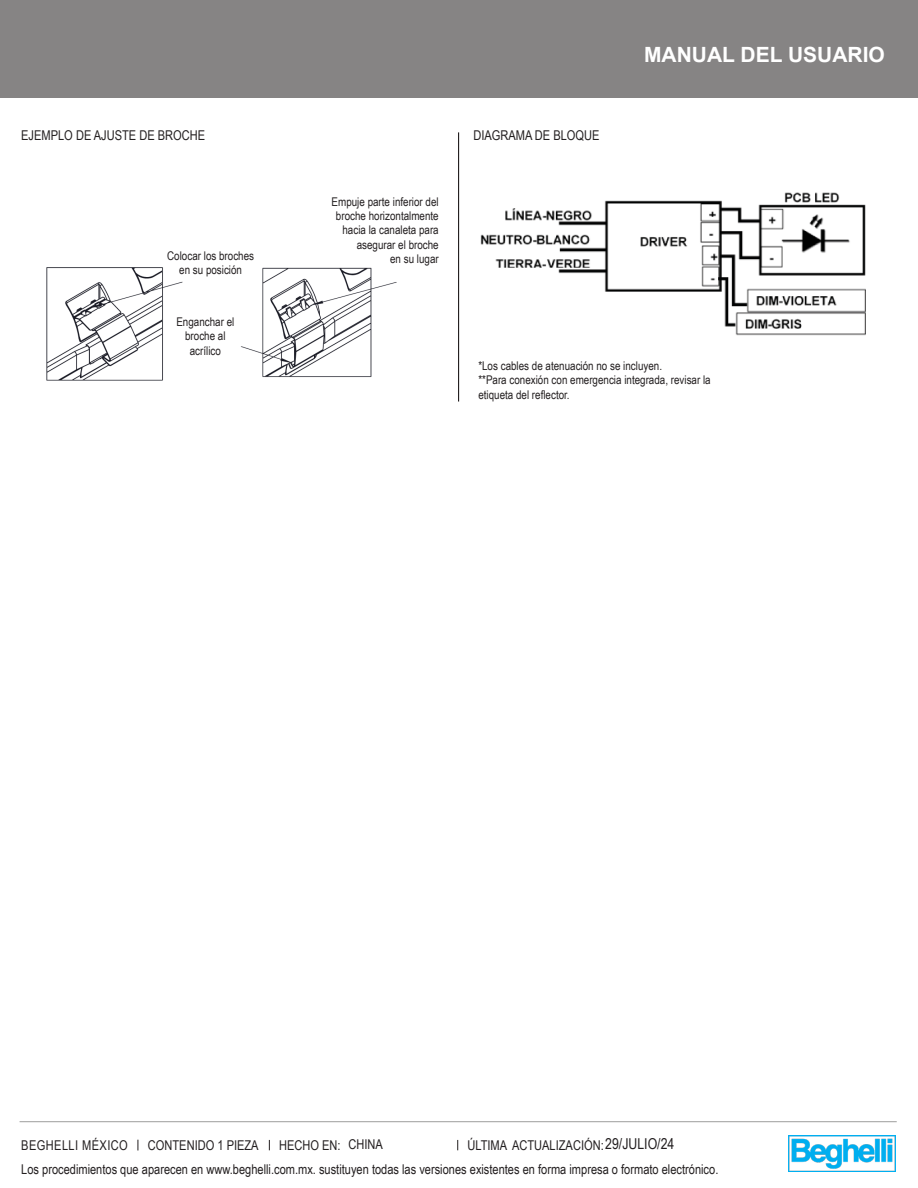
<style>
.page{position:relative;width:918px;height:1188px;background:#fff}
.page>*{position:absolute;margin:0;border:0;box-sizing:border-box;transform-origin:0 0}
.t1{font:700 21px "Arial";color:#fff}
.t2{font:15px "Arial Narrow";color:#231f20}
.t3{font:13.5px/23.9px "Arial Narrow";color:#231f20}
.t4{font:13.5px "Arial Narrow";letter-spacing:.03em;color:#231f20}
.t5{font:12px "Arial Narrow";color:#231f20}
</style>
<div class="page">
<div style="left:0;top:0;width:918px;height:98px;background:#868484"></div>
<hr style="left:20px;top:1121px;width:877px;height:1px;background:#9d9d9c">
<img style="left:789px;top:1136px;width:106px;height:36px">
<hr style="left:458px;top:132px;width:1px;height:270px;background:#231f20">
<img style="left:46px;top:267px;width:351px;height:114px">
<div style="left:383px;top:267px;width:57px;height:10px;background:#fff"></div>
<div style="left:165px;top:251px;width:92px;height:29px;background:#fff"></div>
<div style="left:171px;top:317px;width:69px;height:41px;background:#fff"></div>
<img style="left:480px;top:192px;width:386px;height:144px">
<p class="t3" style="left:21px;top:123px;width:185px">EJEMPLO DE AJUSTE DE BROCHE</p>
<p class="t5" style="left:167px;top:247px;width:88px">Colocar los broches</p>
<p class="t5" style="left:179px;top:261px;width:64px">en su posición</p>
<p class="t5" style="left:176px;top:313px;width:59px">Enganchar el</p>
<p class="t5" style="left:185px;top:327px;width:42px">broche al</p>
<p class="t5" style="left:190px;top:342px;width:33px">acrílico</p>
<p class="t5" style="left:332px;top:193px;width:109px">Empuje parte inferior del</p>
<p class="t5" style="left:336px;top:207px;width:104px">broche horizontalmente</p>
<p class="t5" style="left:343px;top:221px;width:98px">hacia la canaleta para</p>
<p class="t5" style="left:357px;top:236px;width:84px">asegurar el broche</p>
<p class="t5" style="left:390px;top:250px;width:50px">en su lugar</p>
<p class="t3" style="left:473px;top:123px;width:128px">DIAGRAMA DE BLOQUE</p>
<h1 class="t1" style="left:644px;top:40px;width:242px">MANUAL DEL USUARIO</h1>
<p class="t5" style="left:478px;top:357px;width:185px">*Los cables de atenuación no se incluyen.</p>
<p class="t5" style="left:478px;top:371px;width:234px">**Para conexión con emergencia integrada, revisar la</p>
<p class="t5" style="left:478px;top:386px;width:93px">etiqueta del reflector.</p>
<p class="t3" style="left:21px;top:1133px;width:699px;text-indent:446px">ÚLTIMA ACTUALIZACIÓN:<br>Los procedimientos que aparecen en www.beghelli.com.mx. sustituyen todas las versiones existentes en forma impresa o formato electrónico.</p>
<p class="t4" style="left:21px;top:1135px;width:108px">BEGHELLI MÉXICO</p>
<p class="t3" style="left:279px;top:1133px;width:63px">HECHO EN:</p>
<p class="t2" style="left:605px;top:1133px;width:71px">29/JULIO/24</p>
<p class="t3" style="left:348px;top:1131px;width:36px">CHINA</p>
<p class="t3" style="left:148px;top:1133px;width:112px">CONTENIDO 1 PIEZA</p>
</div>
